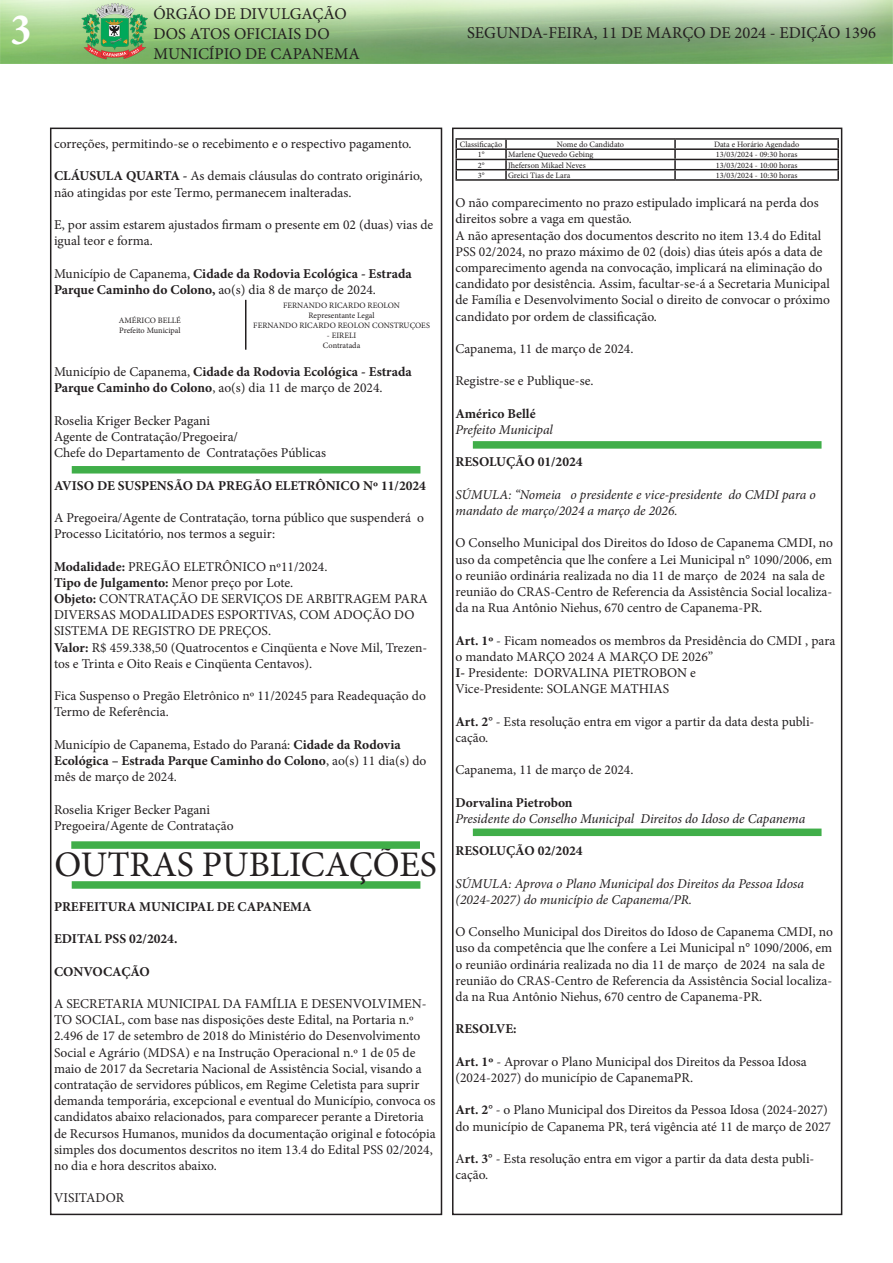
<style>
.page{position:relative;width:893px;height:1263px;background:#fff}
.page>*{position:absolute;margin:0;border:0;box-sizing:border-box;transform-origin:0 0}
.t1{font:700 condensed 45px "Minion Pro";color:#fff}
.t2{font:36px "Minion Pro";color:#231f20}
.t3{font:16.5px/19.8px "Minion Pro";color:#231f20}
.t4{font:13.5px/16.2px "Minion Pro";color:#231f20}
.t5{font:700 13.5px/16.2px "Minion Pro";color:#231f20}
.t6{font:italic 13.5px/16.2px "Minion Pro";letter-spacing:-.005em;color:#231f20}
.t7{font:8.25px "Minion Pro";color:#231f20}
.s1{font-weight:700}
.s2{font-weight:400}
</style>
<div class="page">
<div style="left:50px;top:128px;width:392px;height:1087px;border:2px solid #231f20"></div>
<img style="left:0;top:0;width:893px;height:64px">
<div style="left:452px;top:128px;width:390px;height:1087px;border:2px solid #231f20"></div>
<hr style="left:245px;top:300px;width:1px;height:50px;background:#231f20">
<hr style="left:455px;top:138px;width:51px;height:2px;background:#231f20">
<hr style="left:506px;top:138px;width:169px;height:2px;background:#231f20">
<hr style="left:675px;top:138px;width:164px;height:2px;background:#231f20">
<hr style="left:455px;top:148px;width:51px;height:2px;background:#231f20">
<hr style="left:506px;top:148px;width:169px;height:2px;background:#231f20">
<hr style="left:675px;top:148px;width:164px;height:2px;background:#231f20">
<hr style="left:455px;top:159px;width:51px;height:1px;background:#231f20">
<hr style="left:506px;top:159px;width:169px;height:1px;background:#231f20">
<hr style="left:675px;top:159px;width:164px;height:1px;background:#231f20">
<hr style="left:455px;top:169px;width:51px;height:1px;background:#231f20">
<svg style="left:455px;top:140px;width:2px;height:39px"></svg>
<hr style="left:506px;top:169px;width:169px;height:1px;background:#231f20">
<svg style="left:505px;top:140px;width:2px;height:39px"></svg>
<hr style="left:675px;top:169px;width:164px;height:1px;background:#231f20">
<svg style="left:674px;top:140px;width:2px;height:39px"></svg>
<svg style="left:837px;top:140px;width:2px;height:39px"></svg>
<hr style="left:455px;top:179px;width:51px;height:2px;background:#231f20">
<hr style="left:506px;top:179px;width:169px;height:2px;background:#231f20">
<hr style="left:675px;top:179px;width:164px;height:2px;background:#231f20">
<div style="left:72px;top:466px;width:348px;height:7px;background:#40ae49"></div>
<div style="left:72px;top:881px;width:348px;height:8px;background:#40ae49"></div>
<div style="left:71px;top:841px;width:349px;height:8px;background:#40ae49"></div>
<div style="left:473px;top:441px;width:348px;height:8px;background:#40ae49"></div>
<div style="left:473px;top:828px;width:348px;height:8px;background:#40ae49"></div>
<h1 class="t1" style="left:11px;top:-1px;width:22px">3</h1>
<p class="t3" style="left:153px;top:4px;width:208px">ÓRGÃO DE DIVULGAÇÃO<br>DOS ATOS OFICIAIS DO<br>MUNICÍPIO DE CAPANEMA</p>
<p class="t3" style="left:467px;top:23px;width:410px">SEGUNDA-FEIRA, 11 DE MARÇO DE 2024 - EDIÇÃO 1396</p>
<p class="t4" style="left:54px;top:136px;width:359px">correções, permitindo-se o recebimento e o respectivo pagamento.</p>
<p class="t4" style="left:54px;top:168px;width:370px"><span class="s1">CLÁUSULA QUARTA -</span> As demais cláusulas do contrato originário, não atingidas por este Termo, permanecem inalteradas.</p>
<p class="t4" style="left:54px;top:217px;width:381px">E, por assim estarem ajustados firmam o presente em 02 (duas) vias de igual teor e forma.</p>
<p class="t5" style="left:54px;top:265px;width:359px"><span class="s2">Município de Capanema,</span> Cidade da Rodovia Ecológica - Estrada<br>Parque Caminho do Colono, <span class="s2">ao(s) dia 8 de março de 2024.</span></p>
<p class="t7" style="left:119px;top:315px;width:64px">AMÉRICO BELLÉ</p>
<p class="t7" style="left:119px;top:325px;width:63px">Prefeito Municipal</p>
<p class="t7" style="left:283px;top:300px;width:118px">FERNANDO RICARDO REOLON</p>
<p class="t7" style="left:308px;top:310px;width:68px">Representante Legal</p>
<p class="t7" style="left:253px;top:320px;width:178px">FERNANDO RICARDO REOLON CONSTRUÇOES</p>
<p class="t7" style="left:327px;top:329px;width:31px">- EIRELI</p>
<p class="t7" style="left:323px;top:339px;width:39px">Contratada</p>
<p class="t5" style="left:54px;top:363px;width:359px"><span class="s2">Município de Capanema,</span> Cidade da Rodovia Ecológica - Estrada<br>Parque Caminho do Colono<span class="s2">, ao(s) dia 11 de março de 2024.</span></p>
<p class="t4" style="left:54px;top:412px;width:158px">Roselia Kriger Becker Pagani</p>
<p class="t4" style="left:54px;top:429px;width:186px">Agente de Contratação/Pregoeira/</p>
<p class="t4" style="left:54px;top:445px;width:273px">Chefe do Departamento de Contratações Públicas</p>
<p class="t5" style="left:54px;top:477px;width:373px">AVISO DE SUSPENSÃO DA PREGÃO ELETRÔNICO Nº 11/2024</p>
<p class="t4" style="left:54px;top:510px;width:372px">A Pregoeira/Agente de Contratação, torna público que suspenderá o<br>Processo Licitatório, nos termos a seguir:</p>
<p class="t4" style="left:54px;top:558px;width:275px"><span class="s1">Modalidade:</span> PREGÃO ELETRÔNICO nº11/2024.</p>
<p class="t4" style="left:54px;top:574px;width:241px"><span class="s1">Tipo de Julgamento:</span> Menor preço por Lote.</p>
<p class="t4" style="left:54px;top:591px;width:375px"><span class="s1">Objeto:</span> CONTRATAÇÃO DE SERVIÇOS DE ARBITRAGEM PARA<br>DIVERSAS MODALIDADES ESPORTIVAS, COM ADOÇÃO DO<br>SISTEMA DE REGISTRO DE PREÇOS.</p>
<p class="t4" style="left:54px;top:639px;width:375px"><span class="s1">Valor:</span> R$ 459.338,50 (Quatrocentos e Cinqüenta e Nove Mil, Trezen&shy;tos e Trinta e Oito Reais e Cinqüenta Centavos).</p>
<p class="t4" style="left:54px;top:688px;width:373px">Fica Suspenso o Pregão Eletrônico nº 11/20245 para Readequação do<br>Termo de Referência.</p>
<p class="t4" style="left:54px;top:736px;width:374px">Município de Capanema, Estado do Paraná: <span class="s1">Cidade da Rodovia<br>Ecológica – Estrada Parque Caminho do Colono</span>, ao(s) 11 dia(s) do mês de março de 2024.</p>
<p class="t4" style="left:54px;top:801px;width:158px">Roselia Kriger Becker Pagani</p>
<p class="t4" style="left:54px;top:817px;width:181px">Pregoeira/Agente de Contratação</p>
<p class="t2" style="left:54px;top:840px;width:384px">OUTRAS PUBLICAÇÕES</p>
<p class="t5" style="left:54px;top:898px;width:259px">PREFEITURA MUNICIPAL DE CAPANEMA</p>
<p class="t5" style="left:54px;top:930px;width:125px">EDITAL PSS 02/2024.</p>
<p class="t5" style="left:54px;top:963px;width:97px">CONVOCAÇÃO</p>
<p class="t4" style="left:54px;top:996px;width:383px">A SECRETARIA MUNICIPAL DA FAMÍLIA E DESENVOLVIMEN-TO SOCIAL, com base nas disposições deste Edital, na Portaria n.º 2.496 de 17 de setembro de 2018 do Ministério do Desenvolvimento Social e Agrário (MDSA) e na Instrução Operacional n.º 1 de 05 de maio de 2017 da Secretaria Nacional de Assistência Social, visando a contratação de servidores públicos, em Regime Celetista para suprir demanda temporária, excepcional e eventual do Município, convoca os candidatos abaixo relacionados, para comparecer perante a Diretoria de Recursos Humanos, munidos da documentação original e fotocópia simples dos documentos descritos no item 13.4 do Edital PSS 02/2024, no dia e hora descritos abaixo.</p>
<p class="t4" style="left:54px;top:1190px;width:72px">VISITADOR</p>
<p class="t7" style="left:460px;top:139px;width:44px">Classificação</p>
<p class="t7" style="left:557px;top:139px;width:69px">Nome do Candidato</p>
<p class="t7" style="left:714px;top:139px;width:87px">Data e Horário Agendado</p>
<p class="t7" style="left:478px;top:149px;width:8px">1°</p>
<p class="t7" style="left:508px;top:149px;width:87px">Marlene Quevedo Gebing</p>
<p class="t7" style="left:716px;top:149px;width:83px">13/03/2024 - 09:30 horas</p>
<p class="t7" style="left:478px;top:159px;width:8px">2°</p>
<p class="t7" style="left:508px;top:159px;width:79px">Jheferson Mikael Neves</p>
<p class="t7" style="left:716px;top:159px;width:83px">13/03/2024 - 10:00 horas</p>
<p class="t7" style="left:478px;top:170px;width:8px">3°</p>
<p class="t7" style="left:508px;top:170px;width:64px">Greici Tias de Lara</p>
<p class="t7" style="left:716px;top:170px;width:83px">13/03/2024 - 10:30 horas</p>
<p class="t4" style="left:455px;top:195px;width:365px">O não comparecimento no prazo estipulado implicará na perda dos direitos sobre a vaga em questão.</p>
<p class="t4" style="left:455px;top:227px;width:376px">A não apresentação dos documentos descrito no item 13.4 do Edital PSS 02/2024, no prazo máximo de 02 (dois) dias úteis após a data de comparecimento agenda na convocação, implicará na eliminação do candidato por desistência. Assim, facultar-se-á a Secretaria Municipal de Família e Desenvolvimento Social o direito de convocar o próximo candidato por ordem de classificação.</p>
<p class="t4" style="left:455px;top:341px;width:180px">Capanema, 11 de março de 2024.</p>
<p class="t4" style="left:455px;top:373px;width:140px">Registre-se e Publique-se.</p>
<p class="t5" style="left:455px;top:405px;width:82px">Américo Bellé</p>
<p class="t6" style="left:455px;top:421px;width:99px">Prefeito Municipal</p>
<p class="t5" style="left:455px;top:454px;width:129px">RESOLUÇÃO 01/2024</p>
<p class="t6" style="left:455px;top:486px;width:362px">SÚMULA: “Nomeia o presidente e vice-presidente do CMDI para o mandato de março/2024 a março de 2026.</p>
<p class="t4" style="left:455px;top:535px;width:379px">O Conselho Municipal dos Direitos do Idoso de Capanema CMDI, no uso da competência que lhe confere a Lei Municipal n° 1090/2006, em o reunião ordinária realizada no dia 11 de março de 2024 na sala de reunião do CRAS-Centro de Referencia da Assistência Social localiza&shy;da na Rua Antônio Niehus, 670 centro de Capanema-PR.</p>
<p class="t4" style="left:455px;top:632px;width:381px"><span class="s1">Art. 1º</span> - Ficam nomeados os membros da Presidência do CMDI , para o mandato MARÇO 2024 A MARÇO DE 2026”</p>
<p class="t4" style="left:455px;top:665px;width:242px"><span class="s1">I-</span> Presidente: DORVALINA PIETROBON e</p>
<p class="t4" style="left:455px;top:681px;width:215px">Vice-Presidente: SOLANGE MATHIAS</p>
<p class="t4" style="left:455px;top:713px;width:360px"><span class="s1">Art. 2°</span> - Esta resolução entra em vigor a partir da data desta publi&shy;cação.</p>
<p class="t4" style="left:455px;top:762px;width:180px">Capanema, 11 de março de 2024.</p>
<p class="t5" style="left:455px;top:794px;width:119px">Dorvalina Pietrobon</p>
<p class="t6" style="left:455px;top:810px;width:351px">Presidente do Conselho Municipal Direitos do Idoso de Capanema</p>
<p class="t5" style="left:455px;top:843px;width:129px">RESOLUÇÃO 02/2024</p>
<p class="t6" style="left:455px;top:875px;width:350px">SÚMULA: Aprova o Plano Municipal dos Direitos da Pessoa Idosa (2024-2027) do município de Capanema/PR.</p>
<p class="t4" style="left:455px;top:924px;width:379px">O Conselho Municipal dos Direitos do Idoso de Capanema CMDI, no uso da competência que lhe confere a Lei Municipal n° 1090/2006, em o reunião ordinária realizada no dia 11 de março de 2024 na sala de reunião do CRAS-Centro de Referencia da Assistência Social localiza&shy;da na Rua Antônio Niehus, 670 centro de Capanema-PR.</p>
<p class="t5" style="left:455px;top:1021px;width:63px">RESOLVE:</p>
<p class="t4" style="left:455px;top:1053px;width:353px"><span class="s1">Art. 1º</span> - Aprovar o Plano Municipal dos Direitos da Pessoa Idosa (2024-2027) do município de CapanemaPR.</p>
<p class="t4" style="left:455px;top:1102px;width:377px"><span class="s1">Art. 2°</span> - o Plano Municipal dos Direitos da Pessoa Idosa (2024-2027) do município de Capanema PR, terá vigência até 11 de março de 2027</p>
<p class="t4" style="left:455px;top:1151px;width:360px">A<span class="s1">rt. 3°</span> - Esta resolução entra em vigor a partir da data desta publi&shy;cação.</p>
</div>
